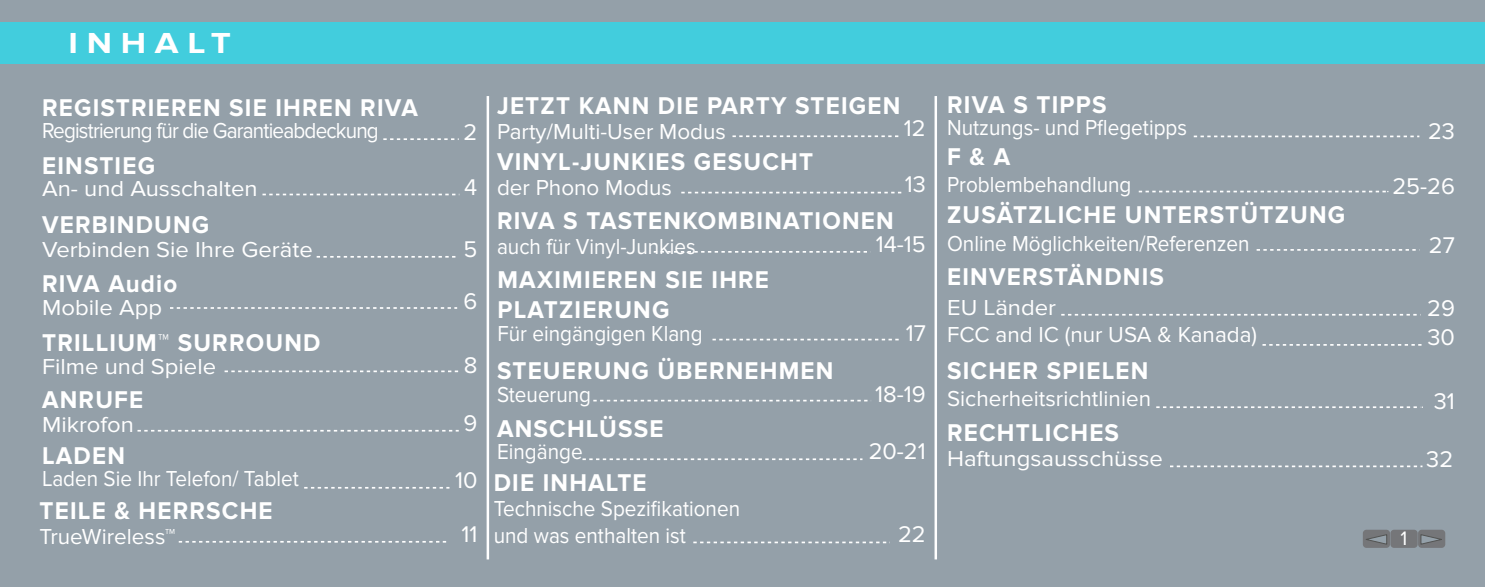
<style>
.page{position:relative;width:1485px;height:587px;background:#fff}
.page>*{position:absolute;margin:0;border:0;box-sizing:border-box;transform-origin:0 0}
.t1{font:700 30px "Proxima Nova";letter-spacing:.25em;color:#fff;scale:1.16 1}
.t2{font:700 25px/30.2px "Proxima Nova";letter-spacing:.05em;color:#fff;scale:.96 1}
.t3{font:23.5px/51.2px "Proxima Nova";color:#fff}
.t4{font:22.5px/27px "Proxima Nova";color:#fff;scale:.92 1}
.t5{font:22.5px/27.2px "Proxima Nova";color:#fff;scale:1.06 1}
.t6{font:22.5px "Proxima Nova";color:#fff}
.t7{font:22.5px "Proxima Nova";letter-spacing:-.04em;color:#fff;scale:.92 1}
.t8{font:20.25px "Proxima Nova";color:#fff}
</style>
<div class="page">
<div style="left:0;top:0;width:1485px;height:586px;background:#94a0a9"></div>
<div style="left:0;top:22px;width:1485px;height:41px;background:#42cddd"></div>
<hr style="left:487px;top:96px;width:2px;height:463px;background:#fff">
<svg style="left:383px;top:138px;width:76px;height:2px"></svg>
<hr style="left:935px;top:96px;width:2px;height:463px;background:#fff">
<svg style="left:262px;top:193px;width:197px;height:2px"></svg>
<svg style="left:317px;top:256px;width:139px;height:1px"></svg>
<svg style="left:225px;top:370px;width:234px;height:2px"></svg>
<svg style="left:138px;top:429px;width:321px;height:2px"></svg>
<svg style="left:1139px;top:190px;width:249px;height:2px"></svg>
<svg style="left:1257px;top:249px;width:159px;height:1px"></svg>
<svg style="left:1061px;top:314px;width:356px;height:1px"></svg>
<svg style="left:1262px;top:344px;width:160px;height:1px"></svg>
<svg style="left:1170px;top:465px;width:252px;height:2px"></svg>
<svg style="left:304px;top:487px;width:145px;height:1px"></svg>
<svg style="left:1156px;top:406px;width:267px;height:2px"></svg>
<svg style="left:1194px;top:135px;width:225px;height:2px"></svg>
<svg style="left:693px;top:541px;width:197px;height:2px"></svg>
<svg style="left:712px;top:338px;width:187px;height:2px"></svg>
<svg style="left:593px;top:399px;width:278px;height:2px"></svg>
<svg style="left:582px;top:458px;width:280px;height:2px"></svg>
<svg style="left:681px;top:192px;width:220px;height:1px"></svg>
<svg style="left:654px;top:251px;width:217px;height:1px"></svg>
<svg style="left:733px;top:135px;width:166px;height:2px"></svg>
<svg style="left:179px;top:541px;width:268px;height:1px"></svg>
<svg style="left:170px;top:307px;width:287px;height:1px"></svg>
<div style="left:1363px;top:529px;width:27px;height:18px;background:#757679;border-radius:4px"></div>
<div style="left:1390px;top:529px;width:28px;height:18px;background:#757679;border-radius:4px"></div>
<div style="left:1418px;top:529px;width:27px;height:18px;background:#757679;border-radius:4px"></div>
<svg style="left:1366px;top:534px;width:21px;height:10px"></svg>
<svg style="left:1421px;top:534px;width:21px;height:10px"></svg>
<p class="t1" style="left:69px;top:26px;width:141px">INHALT</p>
<p class="t2" style="left:42px;top:93px;width:393px">REGISTRIEREN SIE IHREN RIVA</p>
<p class="t7" style="left:42px;top:118px;width:368px">Registrierung für die Garantieabdeckung</p>
<p class="t2" style="left:42px;top:151px;width:119px">EINSTIEG</p>
<p class="t5" style="left:42px;top:175px;width:205px">An- und Ausschalten</p>
<p class="t2" style="left:42px;top:210px;width:176px">VERBINDUNG</p>
<p class="t5" style="left:42px;top:235px;width:257px">Verbinden Sie Ihre Geräte</p>
<p class="t2" style="left:42px;top:269px;width:143px">RIVA Audio</p>
<p class="t5" style="left:42px;top:294px;width:115px">Mobile App</p>
<p class="t2" style="left:42px;top:327px;width:292px">TRILLIUM™ SURROUND</p>
<p class="t5" style="left:42px;top:353px;width:166px">Filme und Spiele</p>
<p class="t2" style="left:42px;top:385px;width:107px">ANRUFE</p>
<p class="t5" style="left:42px;top:410px;width:88px">Mikrofon</p>
<p class="t2" style="left:42px;top:440px;width:88px">LADEN</p>
<p class="t4" style="left:42px;top:465px;width:281px">Laden Sie Ihr Telefon/ Tablet</p>
<p class="t3" style="left:464px;top:107px;width:15px">2</p>
<p class="t3" style="left:464px;top:162px;width:15px">4</p>
<p class="t3" style="left:464px;top:224px;width:15px">5<br>6</p>
<p class="t3" style="left:464px;top:339px;width:15px">8</p>
<p class="t3" style="left:464px;top:397px;width:15px">9</p>
<p class="t3" style="left:455px;top:454px;width:24px">10</p>
<p class="t2" style="left:40px;top:496px;width:244px">TEILE &amp; HERRSCHE</p>
<p class="t6" style="left:40px;top:523px;width:137px">TrueWireless™</p>
<p class="t3" style="left:462px;top:508px;width:17px">11</p>
<p class="t2" style="left:497px;top:91px;width:422px">JETZT KANN DIE PARTY STEIGEN</p>
<p class="t6" style="left:497px;top:118px;width:230px">Party/Multi-User Modus</p>
<p class="t3" style="left:904px;top:103px;width:23px">12</p>
<p class="t2" style="left:497px;top:147px;width:331px">VINYL-JUNKIES GESUCHT</p>
<p class="t6" style="left:497px;top:174px;width:176px">der Phono Modus</p>
<p class="t3" style="left:905px;top:159px;width:23px">13</p>
<p class="t2" style="left:497px;top:206px;width:415px">RIVA S TASTENKOMBINATIONEN</p>
<p class="t4" style="left:497px;top:233px;width:218px">auch für Vinyl-Junkies</p>
<p class="t3" style="left:876px;top:218px;width:52px">14-15</p>
<p class="t2" style="left:497px;top:264px;width:284px">MAXIMIEREN SIE IHRE<br>PLATZIERUNG</p>
<p class="t4" style="left:497px;top:319px;width:224px">Für eingängigen Klang</p>
<p class="t2" style="left:497px;top:356px;width:352px">STEUERUNG ÜBERNEHMEN</p>
<p class="t4" style="left:497px;top:381px;width:104px">Steuerung</p>
<p class="t2" style="left:497px;top:414px;width:175px">ANSCHLÜSSE</p>
<p class="t4" style="left:497px;top:438px;width:95px">Eingänge</p>
<p class="t2" style="left:494px;top:468px;width:161px">DIE INHALTE</p>
<p class="t4" style="left:494px;top:495px;width:269px">Technische Spezifikationen und was enthalten ist</p>
<p class="t3" style="left:906px;top:308px;width:22px">17</p>
<p class="t3" style="left:875px;top:368px;width:52px">18-19</p>
<p class="t3" style="left:869px;top:425px;width:59px">20-21</p>
<p class="t3" style="left:898px;top:508px;width:29px">22</p>
<p class="t2" style="left:947px;top:90px;width:168px">RIVA S TIPPS</p>
<p class="t4" style="left:947px;top:114px;width:262px">Nutzungs- und Pflegetipps</p>
<p class="t2" style="left:947px;top:142px;width:67px">F &amp; A</p>
<p class="t4" style="left:947px;top:171px;width:202px">Problembehandlung</p>
<p class="t2" style="left:947px;top:200px;width:416px">ZUSÄTZLICHE UNTERSTÜTZUNG</p>
<p class="t4" style="left:947px;top:230px;width:330px">Online Möglichkeiten/Referenzen</p>
<p class="t2" style="left:947px;top:262px;width:227px">EINVERSTÄNDNIS</p>
<p class="t5" style="left:947px;top:294px;width:294px">EU Länder<br>FCC and IC (nur USA &amp; Kanada)</p>
<p class="t2" style="left:947px;top:356px;width:211px">SICHER SPIELEN</p>
<p class="t6" style="left:947px;top:385px;width:205px">Sicherheitsrichtlinien</p>
<p class="t2" style="left:947px;top:418px;width:181px">RECHTLICHES</p>
<p class="t5" style="left:947px;top:445px;width:205px">Haftungsausschüsse</p>
<p class="t3" style="left:1426px;top:433px;width:28px">32</p>
<p class="t3" style="left:1428px;top:105px;width:28px">23</p>
<p class="t3" style="left:1392px;top:161px;width:64px">25-26</p>
<p class="t3" style="left:1429px;top:219px;width:27px">27</p>
<p class="t3" style="left:1427px;top:282px;width:29px">29</p>
<p class="t3" style="left:1427px;top:312px;width:29px">30</p>
<p class="t3" style="left:1434px;top:376px;width:23px">31</p>
<p class="t8" style="left:1401px;top:526px;width:8px">1</p>
</div>
